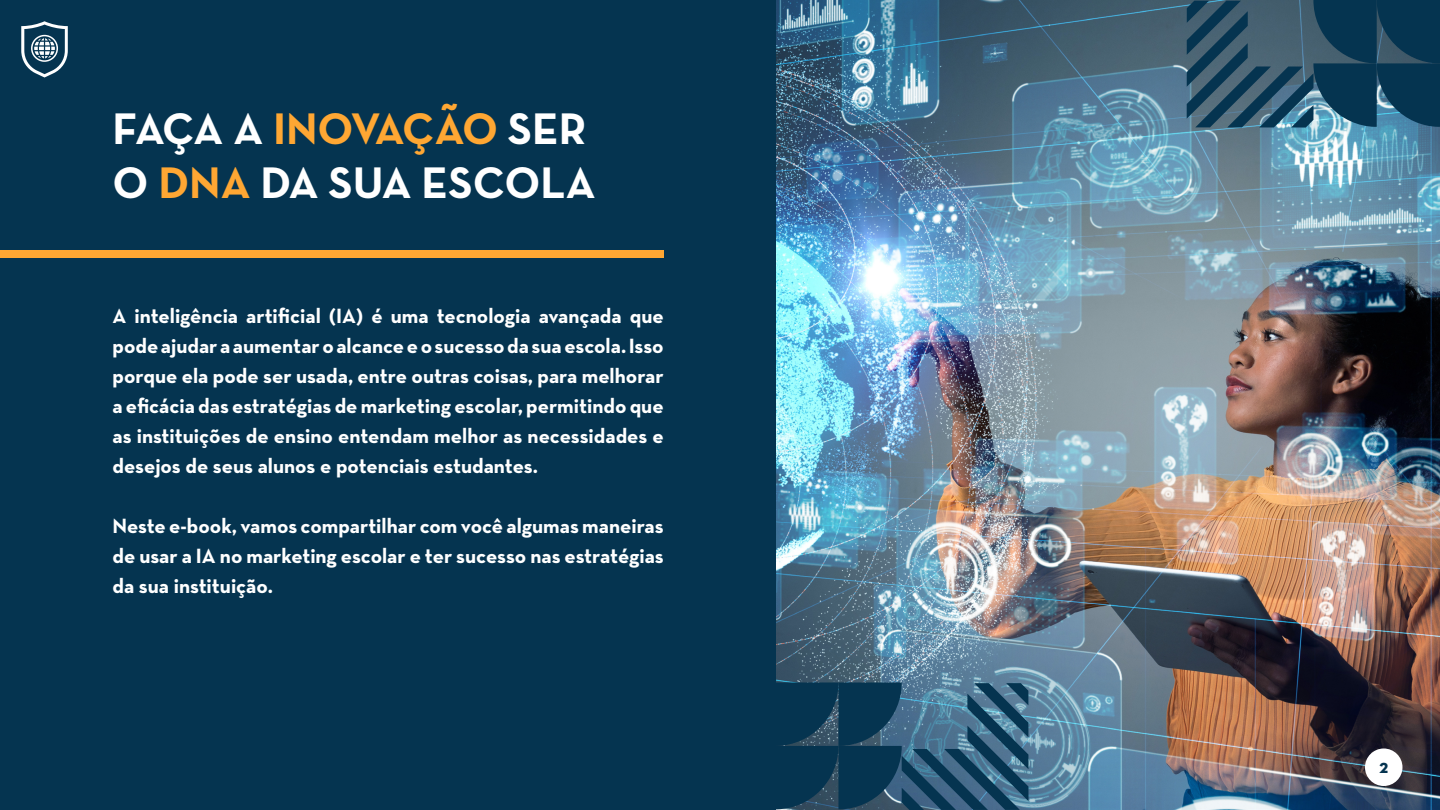
<style>
.page{position:relative;width:1440px;height:810px;background:#053450}
.page>*{position:absolute;margin:0;border:0;box-sizing:border-box;transform-origin:0 0}
.t1{font:700 45px/54px "Neutra Text";color:#fff}
.t2{font:700 21px/30px "Neutra Text";color:#fff;text-align:justify}
.t3{font:15px "Neutra Disp Titling";color:#053450}
.s1{color:#ffa733}
</style>
<div class="page">
<div style="left:0;top:250px;width:664px;height:8px;background:#ffa733"></div>
<svg style="left:21px;top:21px;width:47px;height:57px"></svg>
<img style="left:776px;top:0;width:664px;height:810px">
<svg style="left:776px;top:682px;width:252px;height:128px"></svg>
<svg style="left:1187px;top:0;width:253px;height:128px"></svg>
<div style="left:1365px;top:749px;width:37px;height:37px;background:#fff;border-radius:50%"></div>
<h1 class="t1" style="left:112px;top:101px;width:485px">FAÇA A <span class="s1">INOVAÇÃO</span> SER<br>O <span class="s1">DNA</span> DA SUA ESCOLA</h1>
<p class="t2" style="left:112px;top:300px;width:553px">A inteligência artificial (IA) é uma tecnologia avançada que pode ajudar a aumentar o alcance e o sucesso da sua escola. Isso porque ela pode ser usada, entre outras coisas, para melhorar a eficácia das estratégias de marketing escolar, permitindo que as instituições de ensino entendam melhor as necessidades e desejos de seus alunos e potenciais estudantes.</p>
<p class="t2" style="left:112px;top:510px;width:553px">Neste e-book, vamos compartilhar com você algumas maneiras de usar a IA no marketing escolar e ter sucesso nas estratégias da sua instituição.</p>
<p class="t3" style="left:1379px;top:758px;width:10px">2</p>
</div>
